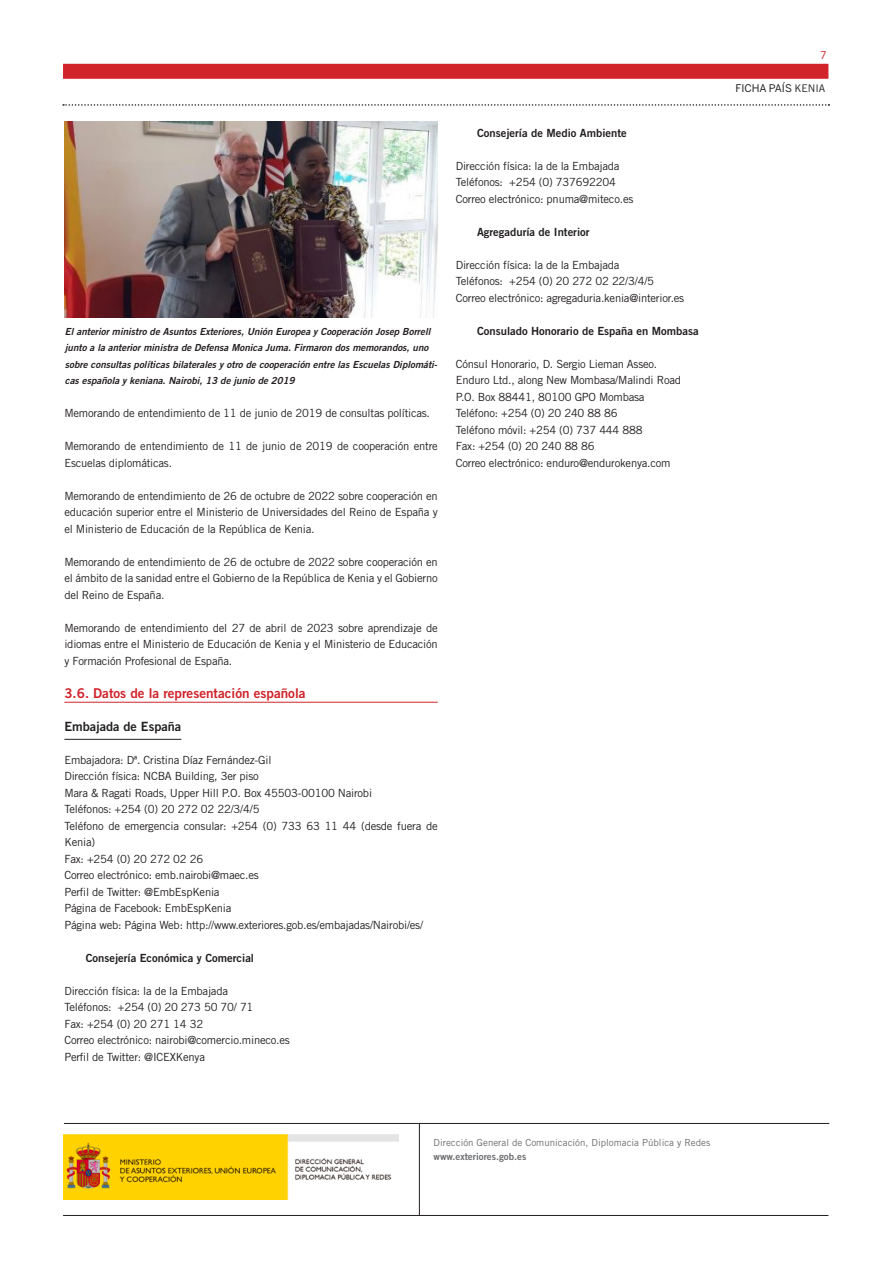
<style>
.page{position:relative;width:893px;height:1263px;background:#fff}
.page>*{position:absolute;margin:0;border:0;box-sizing:border-box;transform-origin:0 0}
.TITULO_2º_NIVEL{font:13.5px "Trade Gothic LT Std Bd 2";color:#d1232a}
.TITULO_3º_NIVEL{font:12.75px "Trade Gothic LT Std Bd 2";color:#231f20}
.TEXTO_NORMAL{font:11.25px/16.5px "Trade Gothic LT Std";letter-spacing:-.02em;color:#231f20;text-align:justify}
.TITULO_4º_NIVEL{font:11.25px "Trade Gothic LT Std Bd 2";color:#231f20}
.t1{font:10.5px "Benton Sans";color:#231f20}
.t2{font:10.5px "Benton Sans";color:#d1232a}
.TEXTO_PIE_DE_FOTO{font:9.75px/16.5px "Trade Gothic LT Std Bd 2 Obl";color:#231f20}
.t3{font:9.75px "Trade Gothic LT Std";color:#6c6d70}
.t4{font:9.75px "Trade Gothic LT Std Bd 2";color:#6c6d70}
.s1{font-family:"Trade Gothic LT Std"}
</style>
<div class="page">
<div style="left:63px;top:64px;width:765px;height:15px;background:#d1232a"></div>
<hr style="left:63px;top:1215px;width:765px;height:1px;background:#231f20">
<svg style="left:63px;top:104px;width:766px;height:2px"></svg>
<hr style="left:64px;top:702px;width:374px;height:1px;background:#d1232a">
<hr style="left:64px;top:739px;width:117px;height:1px;background:#231f20">
<img style="left:64px;top:122px;width:374px;height:195px">
<img style="left:64px;top:1134px;width:334px;height:65px">
<hr style="left:64px;top:1123px;width:765px;height:1px;background:#231f20">
<hr style="left:419px;top:1123px;width:1px;height:92px;background:#231f20">
<p class="TEXTO_PIE_DE_FOTO" style="left:65px;top:323px;width:374px">El anterior ministro de Asuntos Exteriores, Unión Europea y Cooperación Josep Borrell junto a la anterior ministra de Defensa Monica Juma. Firmaron dos memorandos, uno sobre consultas políticas bilaterales y otro de cooperación entre las Escuelas Diplomáti&shy;cas española y keniana. Nairobi, 13 de junio de 2019</p>
<p class="TEXTO_NORMAL" style="left:64px;top:405px;width:367px">Memorando de entendimiento de 11 de junio de 2019 de consultas políticas.</p>
<p class="TEXTO_NORMAL" style="left:64px;top:438px;width:375px">Memorando de entendimiento de 11 de junio de 2019 de cooperación entre<br>Escuelas diplomáticas.</p>
<p class="TEXTO_NORMAL" style="left:64px;top:487px;width:375px">Memorando de entendimiento de 26 de octubre de 2022 sobre cooperación en educación superior entre el Ministerio de Universidades del Reino de España y el Ministerio de Educación de la República de Kenia.</p>
<p class="TEXTO_NORMAL" style="left:64px;top:553px;width:375px">Memorando de entendimiento de 26 de octubre de 2022 sobre cooperación en el ámbito de la sanidad entre el Gobierno de la República de Kenia y el Gobierno del Reino de España.</p>
<p class="TEXTO_NORMAL" style="left:64px;top:619px;width:375px">Memorando de entendimiento del 27 de abril de 2023 sobre aprendizaje de idiomas entre el Ministerio de Educación de Kenia y el Ministerio de Educación y Formación Profesional de España.</p>
<p class="TITULO_2º_NIVEL" style="left:64px;top:684px;width:243px">3.6. Datos de la representación española</p>
<p class="TITULO_3º_NIVEL" style="left:64px;top:718px;width:118px">Embajada de España</p>
<p class="TEXTO_NORMAL" style="left:64px;top:751px;width:209px">Embajadora: Dª. Cristina Díaz Fernández-Gil</p>
<p class="TEXTO_NORMAL" style="left:64px;top:768px;width:196px">Dirección física: NCBA Building, 3er piso</p>
<p class="TEXTO_NORMAL" style="left:64px;top:784px;width:309px">Mara &amp; Ragati Roads, Upper Hill P.O. Box 45503-00100 Nairobi</p>
<p class="TEXTO_NORMAL" style="left:64px;top:801px;width:197px">Teléfonos: +254 (0) 20 272 02 22/3/4/5</p>
<p class="TEXTO_NORMAL" style="left:64px;top:817px;width:375px">Teléfono de emergencia consular: +254 (0) 733 63 11 44 (desde fuera de<br>Kenia)</p>
<p class="TEXTO_NORMAL" style="left:64px;top:850px;width:140px">Fax: +254 (0) 20 272 02 26</p>
<p class="TEXTO_NORMAL" style="left:64px;top:867px;width:196px">Correo electrónico: emb.nairobi@maec.es</p>
<p class="TEXTO_NORMAL" style="left:64px;top:883px;width:157px">Perfil de Twitter: @EmbEspKenia</p>
<p class="TEXTO_NORMAL" style="left:64px;top:900px;width:169px">Página de Facebook: EmbEspKenia</p>
<p class="TEXTO_NORMAL" style="left:64px;top:916px;width:360px">Página web: Página Web: http://www.exteriores.gob.es/embajadas/Nairobi/es/</p>
<p class="TITULO_4º_NIVEL" style="left:86px;top:951px;width:170px">Consejería Económica y Comercial</p>
<p class="TEXTO_NORMAL" style="left:64px;top:982px;width:165px">Dirección física: la de la Embajada</p>
<p class="TEXTO_NORMAL" style="left:64px;top:999px;width:191px">Teléfonos: +254 (0) 20 273 50 70/ 71</p>
<p class="TEXTO_NORMAL" style="left:64px;top:1015px;width:140px">Fax: +254 (0) 20 271 14 32</p>
<p class="TEXTO_NORMAL" style="left:64px;top:1032px;width:227px">Correo electrónico: nairobi@comercio.mineco.es</p>
<p class="TEXTO_NORMAL" style="left:64px;top:1048px;width:142px">Perfil de Twitter: @ICEXKenya</p>
<p class="TITULO_4º_NIVEL" style="left:477px;top:126px;width:151px">Consejería de Medio Ambiente</p>
<p class="TEXTO_NORMAL" style="left:456px;top:157px;width:165px">Dirección física: la de la Embajada</p>
<p class="TEXTO_NORMAL" style="left:456px;top:174px;width:162px">Teléfonos: +254 (0) 737692204</p>
<p class="TEXTO_NORMAL" style="left:456px;top:190px;width:179px">Correo electrónico: pnuma@miteco.es</p>
<p class="TITULO_4º_NIVEL" style="left:477px;top:225px;width:114px">Agregaduría de Interior</p>
<p class="TEXTO_NORMAL" style="left:456px;top:256px;width:165px">Dirección física: la de la Embajada</p>
<p class="TEXTO_NORMAL" style="left:456px;top:273px;width:200px">Teléfonos: +254 (0) 20 272 02 22/3/4/5</p>
<p class="TEXTO_NORMAL" style="left:456px;top:289px;width:230px">Correo electrónico: agregaduria.kenia@interior.es</p>
<p class="TITULO_4º_NIVEL" style="left:477px;top:324px;width:223px">Consulado Honorario de España en Mombasa</p>
<p class="TEXTO_NORMAL" style="left:456px;top:355px;width:203px">Cónsul Honorario, D. Sergio Lieman Asseo.</p>
<p class="TEXTO_NORMAL" style="left:456px;top:372px;width:227px">Enduro Ltd., along New Mombasa/Malindi Road</p>
<p class="TEXTO_NORMAL" style="left:456px;top:388px;width:190px">P.O. Box 88441, 80100 GPO Mombasa</p>
<p class="TEXTO_NORMAL" style="left:456px;top:405px;width:163px">Teléfono: +254 (0) 20 240 88 86</p>
<p class="TEXTO_NORMAL" style="left:456px;top:421px;width:188px">Teléfono móvil: +254 (0) 737 444 888</p>
<p class="TEXTO_NORMAL" style="left:456px;top:438px;width:140px">Fax: +254 (0) 20 240 88 86</p>
<p class="TEXTO_NORMAL" style="left:456px;top:454px;width:216px">Correo electrónico: enduro@endurokenya.com</p>
<p class="t2" style="left:821px;top:49px;width:7px">7</p>
<p class="t1" style="left:735px;top:82px;width:91px">FICHA PAÍS <span class="s1">KENIA</span></p>
<p class="t3" style="left:434px;top:1137px;width:278px">Dirección General de Comunicación, Diplomacia Pública y Redes</p>
<p class="t4" style="left:434px;top:1150px;width:94px">www.exteriores.gob.es</p>
</div>
